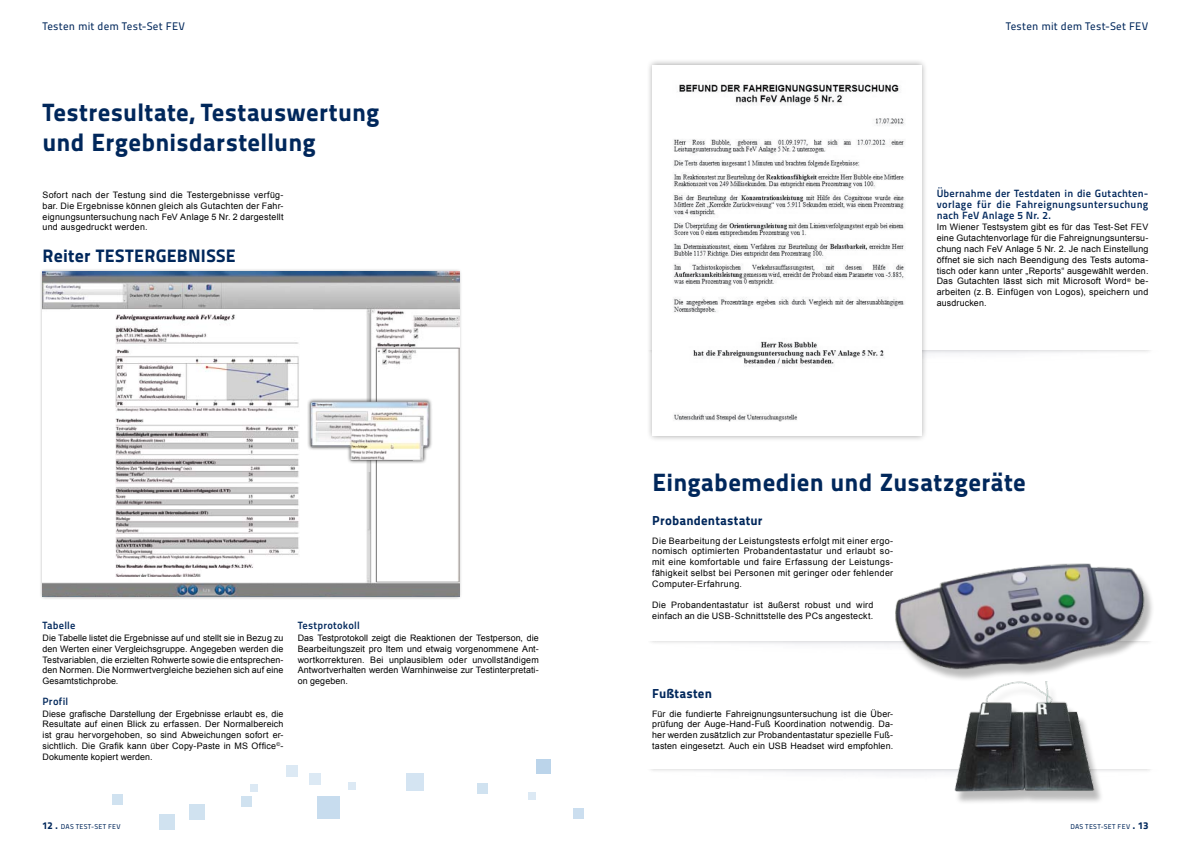
<style>
.page{position:relative;width:1191px;height:842px;background:#fff}
.page>*{position:absolute;margin:0;border:0;box-sizing:border-box;transform-origin:0 0}
.t1{font:25px/30px "Titillium Maps 26 L 999 wt";letter-spacing:.01em;color:#00275b}
.t2{font:18px "Titillium Maps 26 L 999 wt";letter-spacing:.015em;color:#00275b}
.t3{font:13px "Titillium Maps 26 L 999 wt";letter-spacing:.015em;color:#00275b}
.t4{font:11px "Titillium Maps 26 L 500 wt";letter-spacing:.02em;color:#00275b}
.t5{font:10.5px/10.8px "Titillium Maps 26 L 750 wt";letter-spacing:.02em;color:#00275b;text-align:justify}
.t6{font:8.9px/10.8px "Arial";letter-spacing:.025em;color:#000;text-align:justify}
.t7{font:7px "Titillium Maps 26 L 500 wt";letter-spacing:.04em;color:#00275b}
.s1{font-family:"Titillium Maps 26 L 999 wt";font-size:10px}
</style>
<div class="page">
<div style="left:646px;top:279px;width:508px;height:76px;background:#000;opacity:.1"></div>
<div style="left:636px;top:254px;width:555px;height:96px;background:#fff"></div>
<div style="left:646px;top:570px;width:508px;height:76px;background:#000;opacity:.1"></div>
<div style="left:636px;top:545px;width:555px;height:95px;background:#fff"></div>
<div style="left:646px;top:698px;width:508px;height:76px;background:#000;opacity:.1"></div>
<div style="left:636px;top:673px;width:555px;height:96px;background:#fff"></div>
<div style="left:646px;top:58px;width:282px;height:384px;background:#000;opacity:.35"></div>
<div style="left:652px;top:65px;width:269px;height:371px;background:#fff"></div>
<img style="left:673px;top:84px;width:232px;height:338px">
<div style="left:286px;top:766px;width:12px;height:11px;background:#dce9f4"></div>
<div style="left:309px;top:773px;width:11px;height:11px;background:#dce9f4"></div>
<div style="left:406px;top:773px;width:17px;height:18px;background:#d4e4f2"></div>
<div style="left:573px;top:808px;width:10px;height:11px;background:#cbdeef"></div>
<div style="left:528px;top:792px;width:7px;height:8px;background:#dce9f4"></div>
<div style="left:348px;top:782px;width:8px;height:8px;background:#dce9f4"></div>
<div style="left:250px;top:784px;width:8px;height:8px;background:#dce9f4"></div>
<div style="left:160px;top:814px;width:15px;height:15px;background:#d0e2f0"></div>
<div style="left:189px;top:804px;width:16px;height:16px;background:#d0e2f0"></div>
<div style="left:317px;top:796px;width:23px;height:23px;background:#c7dcee"></div>
<div style="left:536px;top:759px;width:15px;height:14px;background:#bbd4ea"></div>
<div style="left:477px;top:784px;width:11px;height:10px;background:#d0e2f0"></div>
<div style="left:241px;top:796px;width:10px;height:11px;background:#d0e2f0"></div>
<div style="left:112px;top:794px;width:10px;height:10px;background:#d0e2f0"></div>
<div style="left:39px;top:268px;width:424px;height:332px;background:#000;opacity:.35"></div>
<img style="left:43px;top:272px;width:416px;height:201px">
<img style="left:43px;top:473px;width:416px;height:123px">
<div style="left:132px;top:537px;width:174px;height:44px;background:#fff"></div>
<img style="left:883px;top:563px;width:271px;height:117px">
<img style="left:943px;top:681px;width:163px;height:122px">
<div style="left:70px;top:310px;width:243px;height:266px;background:#fff"></div>
<img style="left:115px;top:315px;width:184px;height:261px">
<div style="left:307px;top:397px;width:125px;height:67px;background:#000;opacity:.75"></div>
<img style="left:309px;top:391px;width:126px;height:72px">
<p class="t4" style="left:43px;top:18px;width:144px">Testen mit dem Test-Set FEV</p>
<h1 class="t1" style="left:43px;top:95px;width:339px">Testresultate, Testauswertung und Ergebnisdarstellung</h1>
<p class="t6" style="left:43px;top:190px;width:242px">Sofort nach der Testung sind die Testergebnisse verfüg&shy;bar. Die Ergebnisse können gleich als Gutachten der Fahr&shy;eignungsuntersuchung nach FeV Anlage 5 Nr. 2 dargestellt und ausgedruckt werden.</p>
<h2 class="t2" style="left:43px;top:241px;width:195px">Reiter TESTERGEBNISSE</h2>
<p class="t5" style="left:43px;top:619px;width:35px">Tabelle</p>
<p class="t6" style="left:43px;top:632px;width:242px">Die Tabelle listet die Ergebnisse auf und stellt sie in Bezug zu den Werten einer Vergleichsgruppe. Angegeben werden die Testvariablen, die erzielten Rohwerte sowie die entsprechen&shy;den Normen. Die Normwertvergleiche beziehen sich auf eine Gesamtstichprobe.</p>
<p class="t5" style="left:43px;top:695px;width:27px">Profil</p>
<p class="t6" style="left:43px;top:708px;width:242px">Diese grafische Darstellung der Ergebnisse erlaubt es, die Resultate auf einen Blick zu erfassen. Der Normalbereich ist grau hervorgehoben, so sind Abweichungen sofort er&shy;sichtlich. Die Grafik kann über Copy-Paste in MS Office<sup>©</sup>- Dokumente kopiert werden.</p>
<p class="t5" style="left:298px;top:619px;width:63px">Testprotokoll</p>
<p class="t6" style="left:298px;top:632px;width:242px">Das Testprotokoll zeigt die Reaktionen der Testperson, die Bearbeitungszeit pro Item und etwaig vorgenommene Ant&shy;wortkorrekturen. Bei unplausiblem oder unvollständigem Antwortverhalten werden Warnhinweise zur Testinterpretati&shy;on gegeben.</p>
<p class="t4" style="left:1005px;top:18px;width:144px">Testen mit dem Test-Set FEV</p>
<p class="t5" style="left:936px;top:187px;width:213px">Übernahme der Testdaten in die Gutachten&shy;vorlage für die Fahreignungsuntersuchung nach FeV Anlage 5 Nr. 2.</p>
<p class="t6" style="left:936px;top:222px;width:213px">Im Wiener Testsystem gibt es für das Test-Set FEV eine Gutachtenvorlage für die Fahreignungsuntersu&shy;chung nach FeV Anlage 5 Nr. 2. Je nach Einstellung öffnet sie sich nach Beendigung des Tests automa&shy;tisch oder kann unter „Reports“ ausgewählt werden.<br>Das Gutachten lässt sich mit Microsoft Word<sup>®</sup> be&shy;arbeiten (z.B. Einfügen von Logos), speichern und ausdrucken.</p>
<h1 class="t1" style="left:652px;top:465px;width:375px">Eingabemedien und Zusatzgeräte</h1>
<h3 class="t3" style="left:652px;top:510px;width:112px">Probandentastatur</h3>
<p class="t6" style="left:652px;top:535px;width:242px">Die Bearbeitung der Leistungstests erfolgt mit einer ergo&shy;nomisch optimierten Probandentastatur und erlaubt so&shy;mit eine komfortable und faire Erfassung der Leistungs&shy;fähigkeit selbst bei Personen mit geringer oder fehlender Computer-Erfahrung.</p>
<p class="t6" style="left:652px;top:600px;width:223px">Die Probandentastatur ist äußerst robust und wird einfach an die USB-Schnittstelle des PCs angesteckt.</p>
<h3 class="t3" style="left:652px;top:683px;width:61px">Fußtasten</h3>
<p class="t6" style="left:652px;top:708px;width:242px">Für die fundierte Fahreignungsuntersuchung ist die Über&shy;prüfung der Auge-Hand-Fuß Koordination notwendig. Da&shy;her werden zusätzlich zur Probandentastatur spezielle Fuß&shy;tasten eingesetzt. Auch ein USB Headset wird empfohlen.</p>
<p class="t7" style="left:43px;top:821px;width:80px"><span class="s1">12 .</span> Das Test-Set FEV</p>
<p class="t7" style="left:1070px;top:821px;width:80px">Das Test-Set FEV <span class="s1">. 13</span></p>
</div>
